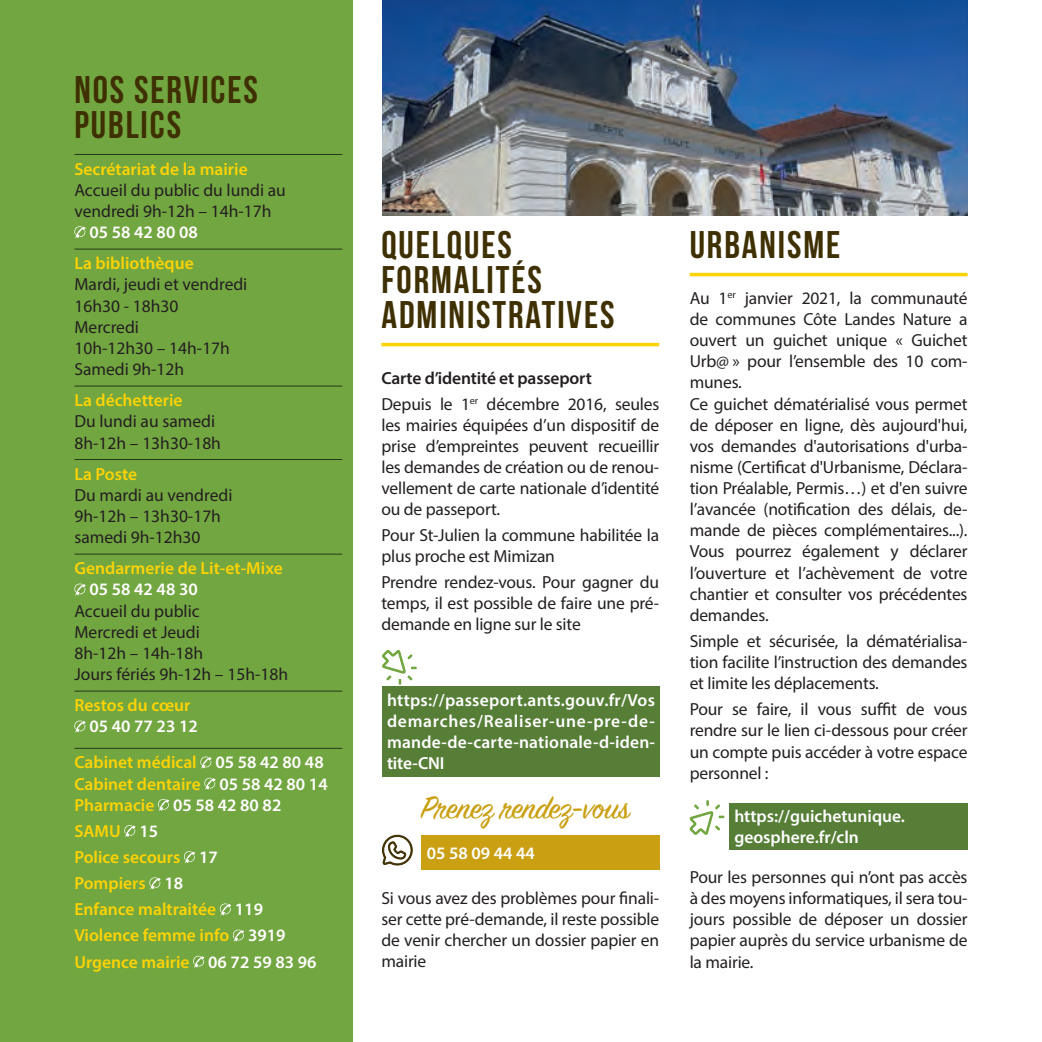
<style>
.page{position:relative;width:1042px;height:1042px;background:#fff}
.page>*{position:absolute;margin:0;border:0;box-sizing:border-box;transform-origin:0 0}
.t1{font:38.5px/35px "Bebas Neue";letter-spacing:.05em;color:#3f3002}
.t2{font:35px "Sign Painter House Script";letter-spacing:-.01em;color:#ca9f12}
.t3{font:17.5px/21.2px "Myriad Pro";letter-spacing:-.01em;color:#231f20}
.t4{font:600 17.5px/26.1px "Myriad Pro";color:#fed304}
.t5{font:600 17.5px/21px "Myriad Pro";color:#fff}
.s1{color:#fed304}
.s2{color:#fff}
.s3{font-weight:600}
</style>
<div class="page">
<hr style="left:381px;top:343px;width:278px;height:3px;background:#fed304">
<hr style="left:690px;top:273px;width:277px;height:3px;background:#fed304">
<svg style="left:382px;top:650px;width:35px;height:35px"></svg>
<div style="left:382px;top:686px;width:278px;height:90px;background:#567e37"></div>
<div style="left:422px;top:835px;width:238px;height:34px;background:#ca9f12"></div>
<svg style="left:382px;top:834px;width:31px;height:32px"></svg>
<div style="left:0;top:0;width:352px;height:1042px;background:#72a641"></div>
<hr style="left:74px;top:154px;width:268px;height:1px;background:#233917">
<hr style="left:74px;top:249px;width:268px;height:1px;background:#233917">
<hr style="left:74px;top:386px;width:268px;height:1px;background:#233917">
<hr style="left:74px;top:459px;width:268px;height:1px;background:#233917">
<hr style="left:74px;top:554px;width:268px;height:1px;background:#233917">
<hr style="left:74px;top:691px;width:268px;height:1px;background:#233917">
<hr style="left:74px;top:748px;width:268px;height:1px;background:#233917">
<svg style="left:74px;top:226px;width:12px;height:12px"></svg>
<svg style="left:74px;top:583px;width:12px;height:12px"></svg>
<svg style="left:74px;top:720px;width:12px;height:12px"></svg>
<svg style="left:200px;top:756px;width:12px;height:12px"></svg>
<svg style="left:204px;top:778px;width:12px;height:11px"></svg>
<svg style="left:158px;top:799px;width:11px;height:12px"></svg>
<svg style="left:124px;top:825px;width:12px;height:12px"></svg>
<svg style="left:184px;top:851px;width:11px;height:12px"></svg>
<svg style="left:149px;top:877px;width:12px;height:12px"></svg>
<svg style="left:220px;top:903px;width:11px;height:12px"></svg>
<svg style="left:233px;top:929px;width:11px;height:12px"></svg>
<svg style="left:193px;top:956px;width:11px;height:11px"></svg>
<img style="left:382px;top:0;width:585px;height:215px">
<svg style="left:689px;top:800px;width:36px;height:35px"></svg>
<div style="left:729px;top:803px;width:238px;height:47px;background:#567e37"></div>
<h1 class="t1" style="left:74px;top:72px;width:185px">NOS SERVICES<br>PUBLICS</h1>
<p class="t4" style="left:74px;top:155px;width:175px">Secrétariat de la mairie</p>
<p class="t3" style="left:74px;top:179px;width:213px">Accueil du public du lundi au vendredi 9h-12h – 14h-17h</p>
<p class="t5" style="left:89px;top:221px;width:110px">05 58 42 80 08</p>
<p class="t4" style="left:74px;top:250px;width:121px">La bibliothèque</p>
<p class="t3" style="left:74px;top:274px;width:174px">Mardi, jeudi et vendredi<br>16h30 - 18h30<br>Mercredi<br>10h-12h30 – 14h-17h<br>Samedi 9h-12h</p>
<p class="t4" style="left:74px;top:387px;width:110px">La déchetterie</p>
<p class="t3" style="left:74px;top:411px;width:148px">Du lundi au samedi<br>8h-12h – 13h30-18h</p>
<p class="t4" style="left:74px;top:460px;width:64px">La Poste</p>
<p class="t3" style="left:74px;top:484px;width:159px">Du mardi au vendredi<br>9h-12h – 13h30-17h samedi 9h-12h30</p>
<p class="t4" style="left:74px;top:555px;width:210px">Gendarmerie de Lit-et-Mixe</p>
<p class="t5" style="left:89px;top:578px;width:110px">05 58 42 48 30</p>
<p class="t3" style="left:74px;top:600px;width:215px">Accueil du public<br>Mercredi et Jeudi<br>8h-12h – 14h-18h<br>Jours fériés 9h-12h – 15h-18h</p>
<p class="t4" style="left:74px;top:692px;width:117px">Restos du cœur</p>
<p class="t5" style="left:74px;top:708px;width:251px;line-height:36.1px;text-indent:15px">05 40 77 23 12<br><span class="s1">Cabinet médical</span> 05 58 42 80 48</p>
<p class="t4" style="left:74px;top:772px;width:255px;line-height:21.2px">Cabinet dentaire <span class="s2">05 58 42 80 14<br></span>Pharmacie <span class="s2">05 58 42 80 82</span></p>
<p class="t4" style="left:74px;top:817px;width:244px">SAMU <span class="s2">15<br></span>Police secours <span class="s2">17<br></span>Pompiers <span class="s2">18<br></span>Enfance maltraitée <span class="s2">119<br></span>Violence femme info <span class="s2">3919<br></span>Urgence mairie <span class="s2">06 72 59 83 96</span></p>
<h1 class="t1" style="left:381px;top:227px;width:235px">QUELQUES<br>FORMALITÉS<br>ADMINISTRATIVES</h1>
<h1 class="t1" style="left:690px;top:227px;width:152px">URBANISME</h1>
<p class="t3" style="left:690px;top:287px;width:279px">Au 1<sup>er</sup> janvier 2021, la communauté de communes Côte Landes Nature a ouvert un guichet unique « Guichet Urb@ » pour l’ensemble des 10 com&shy;munes.<br>Ce guichet dématérialisé vous permet de déposer en ligne, dès aujourd'hui, vos demandes d'autorisations d'urba&shy;nisme (Certificat d'Urbanisme, Déclara&shy;tion Préalable, Permis…) et d'en suivre l’avancée (notification des délais, de&shy;mande de pièces complémentaires...).<br>Vous pourrez également y déclarer l’ouverture et l’achèvement de votre chantier et consulter vos précédentes demandes.</p>
<p class="t3" style="left:690px;top:630px;width:279px;text-align:justify">Simple et sécurisée, la dématérialisa&shy;tion facilite l’instruction des demandes et limite les déplacements.</p>
<p class="t3" style="left:690px;top:698px;width:279px;text-align:justify">Pour se faire, il vous suffit de vous rendre sur le lien ci-dessous pour créer un compte puis accéder à votre espace personnel :</p>
<p class="t3" style="left:381px;top:364px;width:279px;line-height:25.9px"><span class="s3">Carte d’identité et passeport<br></span>Depuis le 1<sup>er</sup> décembre 2016, seules</p>
<p class="t3" style="left:381px;top:414px;width:279px;text-align:justify">les mairies équipées d’un dispositif de prise d’empreintes peuvent recueillir les demandes de création ou de renou&shy;vellement de carte nationale d’identité ou de passeport.</p>
<p class="t3" style="left:381px;top:524px;width:279px">Pour St-Julien la commune habilitée la plus proche est Mimizan</p>
<p class="t3" style="left:381px;top:571px;width:279px;text-align:justify">Prendre rendez-vous. Pour gagner du temps, il est possible de faire une pré&shy;demande en ligne sur le site</p>
<p class="t5" style="left:387px;top:689px;width:269px;text-align:justify">https://passeport.ants.gouv.fr/Vos demarches/Realiser-une-pre-de&shy;mande-de-carte-nationale-d-iden&shy;tite-CNI</p>
<h2 class="t2" style="left:421px;top:786px;width:210px">Prenez rendez-vous</h2>
<p class="t5" style="left:427px;top:842px;width:110px">05 58 09 44 44</p>
<p class="t5" style="left:734px;top:805px;width:172px">https://guichetunique. geosphere.fr/cln</p>
<p class="t3" style="left:381px;top:887px;width:279px;text-align:justify">Si vous avez des problèmes pour finali&shy;ser cette pré-demande, il reste possible de venir chercher un dossier papier en mairie</p>
<p class="t3" style="left:690px;top:866px;width:279px;text-align:justify">Pour les personnes qui n’ont pas accès à des moyens informatiques, il sera tou&shy;jours possible de déposer un dossier papier auprès du service urbanisme de la mairie.</p>
</div>
